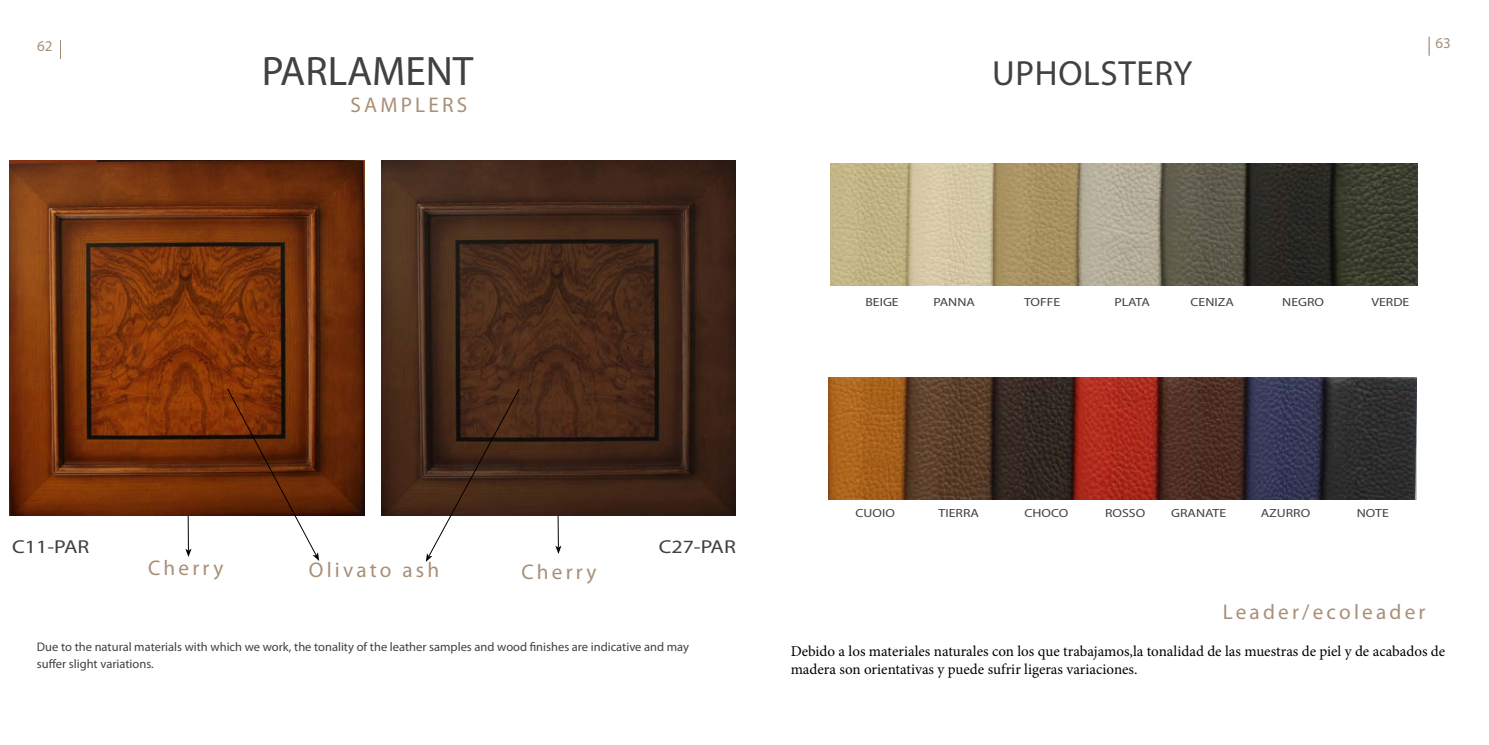
<style>
.page{position:relative;width:1489px;height:745px;background:#fff}
.page>*{position:absolute;margin:0;border:0;box-sizing:border-box;transform-origin:0 0}
.t1{font:41.25px "Myriad Pro";color:#414141}
.t2{font:35px "Myriad Pro";letter-spacing:.02em;color:#414141}
.t3{font:21.25px "Myriad Pro";letter-spacing:.15em;color:#a89078}
.t4{font:18.75px "Myriad Pro";color:#414141;scale:1.17 1}
.t5{font:15px/18px "Minion Pro";color:#000}
.t6{font:15px "Myriad Pro";color:#a89078}
.t7{font:12.5px/17.5px "Myriad Pro";color:#414141}
.t8{font:11.75px "Myriad Pro";color:#414141;scale:1.17 1}
</style>
<div class="page">
<svg style="left:60px;top:40px;width:1px;height:19px"></svg>
<svg style="left:1428px;top:37px;width:1px;height:19px"></svg>
<img style="left:830px;top:163px;width:587px;height:122px">
<img style="left:828px;top:377px;width:587px;height:122px">
<svg style="left:555px;top:515px;width:6px;height:38px"></svg>
<img style="left:10px;top:161px;width:354px;height:354px">
<img style="left:381px;top:161px;width:354px;height:354px">
<svg style="left:68px;top:387px;width:277px;height:174px"></svg>
<svg style="left:426px;top:387px;width:94px;height:174px"></svg>
<p class="t6" style="left:37px;top:37px;width:17px">62</p>
<p class="t6" style="left:1435px;top:34px;width:17px">63</p>
<h1 class="t1" style="left:262px;top:46px;width:213px">PARLAMENT</h1>
<h2 class="t2" style="left:992px;top:52px;width:202px">UPHOLSTERY</h2>
<h3 class="t3" style="left:350px;top:92px;width:118px">SAMPLERS</h3>
<p class="t8" style="left:865px;top:294px;width:30px">BEIGE</p>
<p class="t8" style="left:933px;top:294px;width:37px">PANNA</p>
<p class="t8" style="left:1024px;top:294px;width:33px">TOFFE</p>
<p class="t8" style="left:1114px;top:294px;width:32px">PLATA</p>
<p class="t8" style="left:1190px;top:294px;width:39px">CENIZA</p>
<p class="t8" style="left:1282px;top:294px;width:37px">NEGRO</p>
<p class="t8" style="left:1371px;top:294px;width:34px">VERDE</p>
<p class="t4" style="left:12px;top:535px;width:67px">C11-PAR</p>
<p class="t4" style="left:658px;top:535px;width:67px">C27-PAR</p>
<h3 class="t3" style="left:148px;top:554px;width:77px">Cherry</h3>
<h3 class="t3" style="left:521px;top:558px;width:77px">Cherry</h3>
<h3 class="t3" style="left:309px;top:556px;width:132px">Olivato ash</h3>
<p class="t7" style="left:37px;top:637px;width:653px">Due to the natural materials with which we work, the tonality of the leather samples and wood finishes are indicative and may suffer slight variations.</p>
<p class="t8" style="left:855px;top:505px;width:35px">CUOIO</p>
<p class="t8" style="left:1024px;top:505px;width:39px">CHOCO</p>
<p class="t8" style="left:1104px;top:505px;width:36px">ROSSO</p>
<p class="t8" style="left:1170px;top:505px;width:49px">GRANATE</p>
<p class="t8" style="left:1260px;top:505px;width:44px">AZURRO</p>
<p class="t8" style="left:1356px;top:505px;width:29px">NOTE</p>
<p class="t8" style="left:938px;top:505px;width:36px">TIERRA</p>
<h3 class="t3" style="left:1222px;top:598px;width:204px">Leader/ecoleader</h3>
<p class="t5" style="left:790px;top:642px;width:656px">Debido a los materiales naturales con los que trabajamos,la tonalidad de las muestras de piel y de acabados de madera son orientativas y puede sufrir ligeras variaciones.</p>
</div>
